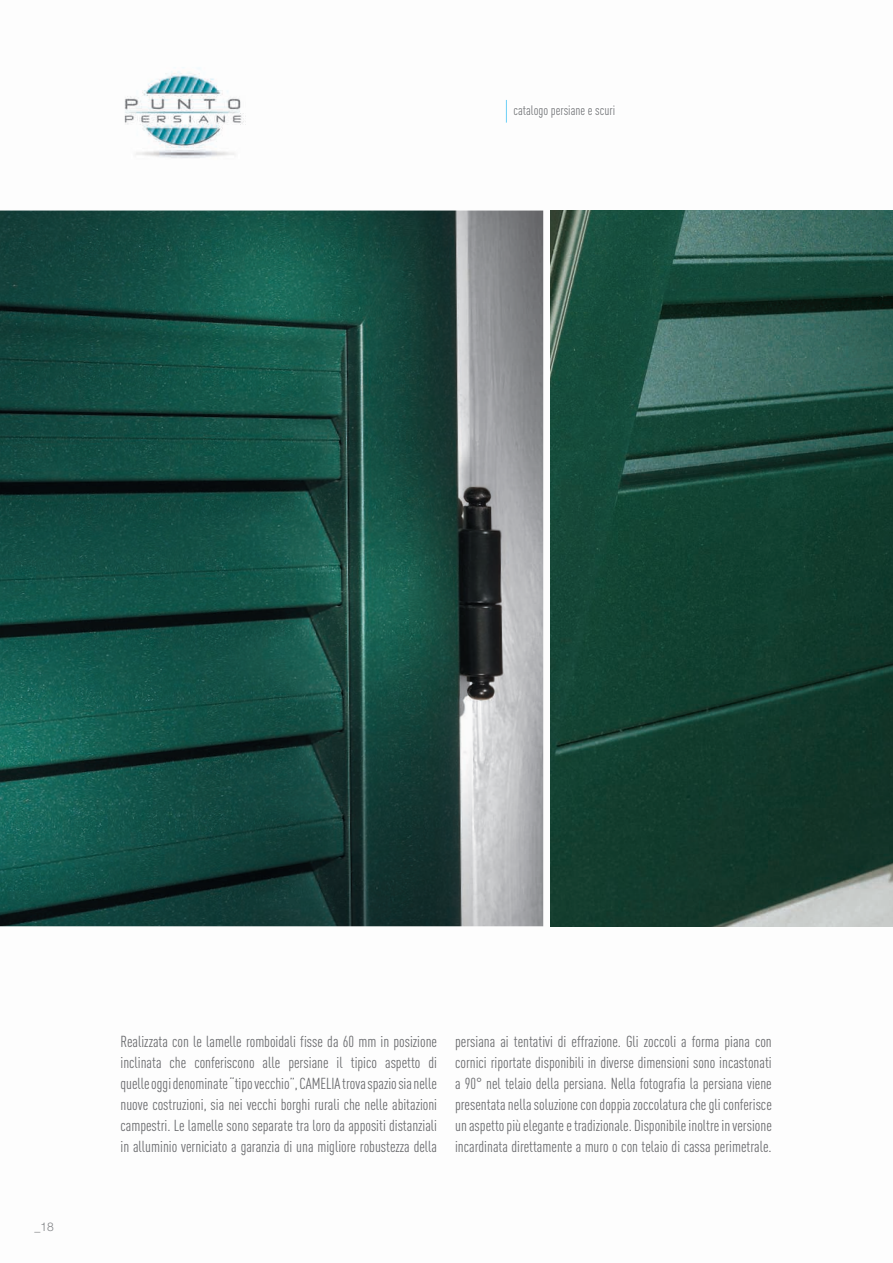
<style>
.page{position:relative;width:893px;height:1263px;background:#fff}
.page>*{position:absolute;margin:0;border:0;box-sizing:border-box;transform-origin:0 0}
.t1{font:15.75px/21px "DIN Cond";color:#6c6d70;text-align:justify}
.t2{font:13.5px "DIN Cond";color:#76787b}
.t3{font:300 12px "Helvetica Neue LT Std";color:#808285}
</style>
<div class="page">
<img style="left:0;top:67px;width:893px;height:860px">
<img style="left:551px;top:211px;width:342px;height:715px">
<img style="left:0;top:211px;width:543px;height:715px">
<svg style="left:506px;top:100px;width:110px;height:23px"></svg>
<p class="t2" style="left:513px;top:102px;width:103px">catalogo persiane e scuri</p>
<p class="t3" style="left:35px;top:1220px;width:21px">_18</p>
<p class="t1" style="left:120px;top:1030px;width:318px">Realizzata con le lamelle romboidali fisse da 60 mm in posizione inclinata che conferiscono alle persiane il tipico aspetto di quelle oggi denominate “tipo vecchio”, CAMELIA trova spazio sia nelle nuove costruzioni, sia nei vecchi borghi rurali che nelle abitazioni campestri. Le lamelle sono separate tra loro da appositi distanziali in alluminio verniciato a garanzia di una migliore robustezza della</p>
<p class="t1" style="left:455px;top:1030px;width:318px">persiana ai tentativi di effrazione. Gli zoccoli a forma piana con cornici riportate disponibili in diverse dimensioni sono incastonati a 90° nel telaio della persiana. Nella fotografia la persiana viene presentata nella soluzione con doppia zoccolatura che gli conferisce un aspetto più elegante e tradizionale. Disponibile inoltre in versione incardinata direttamente a muro o con telaio di cassa perimetrale.</p>
</div>
